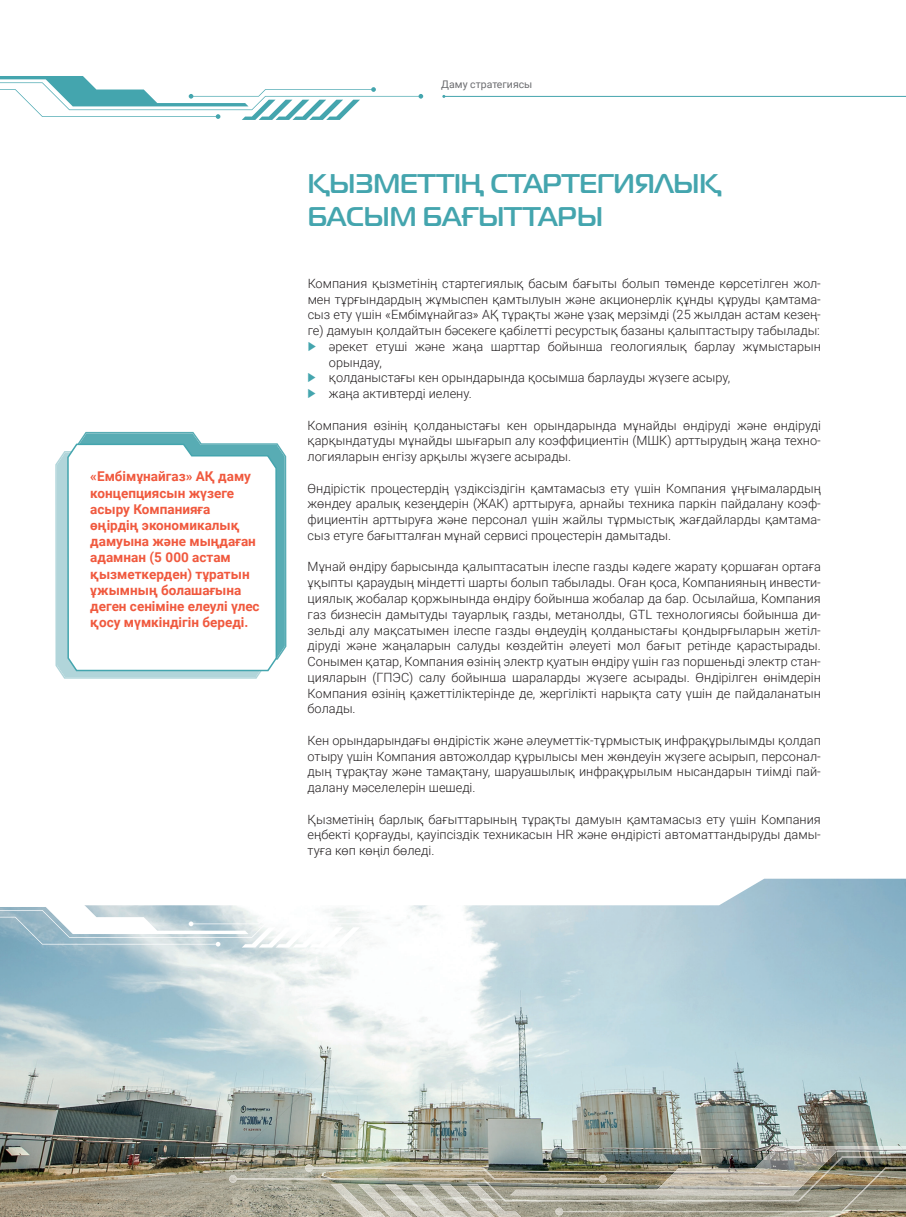
<style>
.page{position:relative;width:906px;height:1217px;background:#fff}
.page>*{position:absolute;margin:0;border:0;box-sizing:border-box;transform-origin:0 0}
.t1{font:700 27px/32.4px "DS Magistral";color:#44a5ae}
.t2{font:700 13.5px/16.2px "Roboto";color:#f0593e}
.t3{font:300 12.75px/15.8px "Roboto";color:#231f20;text-align:justify}
.t4{font:10.5px "Roboto";color:#6c6d70}
.t5{font:10.5px "Roboto";color:#231f20}
</style>
<div class="page">
<svg style="left:78px;top:432px;width:208px;height:227px;fill:#58acb4"></svg>
<svg style="left:55px;top:451px;width:206px;height:227px;background:#b6d7dc"></svg>
<svg style="left:66px;top:443px;width:212px;height:229px"></svg>
<img style="left:0;top:878px;width:906px;height:338px">
<hr style="left:444px;top:96px;width:462px;height:1px;background:#44a5ae">
<svg style="left:0;top:76px;width:423px;height:44px"></svg>
<svg style="left:0;top:903px;width:423px;height:44px"></svg>
<img style="left:510px;top:1145px;width:396px;height:11px">
<img style="left:494px;top:1200px;width:27px;height:16px">
<img style="left:331px;top:1200px;width:163px;height:16px">
<img style="left:229px;top:1156px;width:677px;height:44px">
<img style="left:305px;top:1163px;width:301px;height:19px">
<img style="left:555px;top:1167px;width:351px;height:47px">
<p class="t2" style="left:90px;top:468px;width:171px">«Ембімұнайгаз» АҚ даму концепциясын жүзеге асыру Компанияға өңірдің экономикалық дамуына және мыңдаған адамнан (5 000 астам қызметкерден) тұратын ұжымның болашағына деген сеніміне елеулі үлес қосу мүмкіндігін береді.</p>
<p class="t4" style="left:441px;top:78px;width:93px">Даму стратегиясы</p>
<h1 class="t1" style="left:308px;top:167px;width:415px">ҚЫЗМЕТТІҢ СТАРТЕГИЯЛЫҚ<br>БАСЫМ БАҒЫТТАРЫ</h1>
<p class="t3" style="left:308px;top:275px;width:515px">Компания қызметінің стартегиялық басым бағыты болып төменде көрсетілген жол-</p>
<p class="t3" style="left:308px;top:291px;width:515px">мен тұрғындардың жұмыспен қамтылуын және акционерлік құнды құруды қамтама-</p>
<p class="t3" style="left:308px;top:307px;width:515px">сыз ету үшін «Ембімұнайгаз» АҚ тұрақты және ұзақ мерзімді (25 жылдан астам кезең-</p>
<p class="t3" style="left:308px;top:323px;width:514px">ге) дамуын қолдайтын бәсекеге қабілетті ресурстық базаны қалыптастыру табылады:</p>
<p class="t3" style="left:329px;top:338px;width:493px">әрекет етуші және жаңа шарттар бойынша геологиялық барлау жұмыстарын</p>
<p class="t3" style="left:329px;top:354px;width:54px">орындау,</p>
<p class="t3" style="left:329px;top:370px;width:403px">қолданыстағы кен орындарында қосымша барлауды жүзеге асыру,</p>
<p class="t3" style="left:329px;top:386px;width:144px">жаңа активтерді иелену.</p>
<p class="t3" style="left:308px;top:417px;width:515px">Компания өзінің қолданыстағы кен орындарында мұнайды өндіруді және өндіруді қарқындатуды мұнайды шығарып алу коэффициентін (МШК) арттырудың жаңа техно&shy;логияларын енгізу арқылы жүзеге асырады.</p>
<p class="t3" style="left:308px;top:480px;width:515px">Өндірістік процестердің үздіксіздігін қамтамасыз ету үшін Компания ұңғымалардың жөндеу аралық кезеңдерін (ЖАК) арттыруға, арнайы техника паркін пайдалану коэф&shy;фициентін арттыруға және персонал үшін жайлы тұрмыстық жағдайларды қамтама&shy;сыз етуге бағытталған мұнай сервисі процестерін дамытады.</p>
<p class="t3" style="left:308px;top:559px;width:515px">Мұнай өндіру барысында қалыптасатын ілеспе газды кәдеге жарату қоршаған ортаға ұқыпты қараудың міндетті шарты болып табылады. Оған қоса, Компанияның инвести&shy;циялық жобалар қоржынында өндіру бойынша жобалар да бар. Осылайша, Компания газ бизнесін дамытуды тауарлық газды, метанолды, GTL технологиясы бойынша ди&shy;зельді алу мақсатымен ілеспе газды өңдеудің қолданыстағы қондырғыларын жетіл&shy;діруді және жаңаларын салуды көздейтін әлеуеті мол бағыт ретінде қарастырады.<br>Сонымен қатар, Компания өзінің электр қуатын өндіру үшін газ поршеньді электр стан&shy;цияларын (ГПЭС) салу бойынша шараларды жүзеге асырады. Өндірілген өнімдерін Компания өзінің қажеттіліктерінде де, жергілікті нарықта сату үшін де пайдаланатын болады.</p>
<p class="t3" style="left:308px;top:732px;width:515px">Кен орындарындағы өндірістік және әлеуметтік-тұрмыстық инфрақұрылымды қолдап отыру үшін Компания автожолдар құрылысы мен жөндеуін жүзеге асырып, персонал&shy;дың тұрақтау және тамақтану, шаруашылық инфрақұрылым нысандарын тиімді пай&shy;далану мәселелерін шешеді.</p>
<p class="t3" style="left:308px;top:811px;width:515px">Қызметінің барлық бағыттарының тұрақты дамуын қамтамасыз ету үшін Компания еңбекті қорғауды, қауіпсіздік техникасын HR және өндірісті автоматтандыруды дамы&shy;туға көп көңіл бөледі.</p>
<p class="t5" style="left:74px;top:1151px;width:13px">22</p>
</div>
